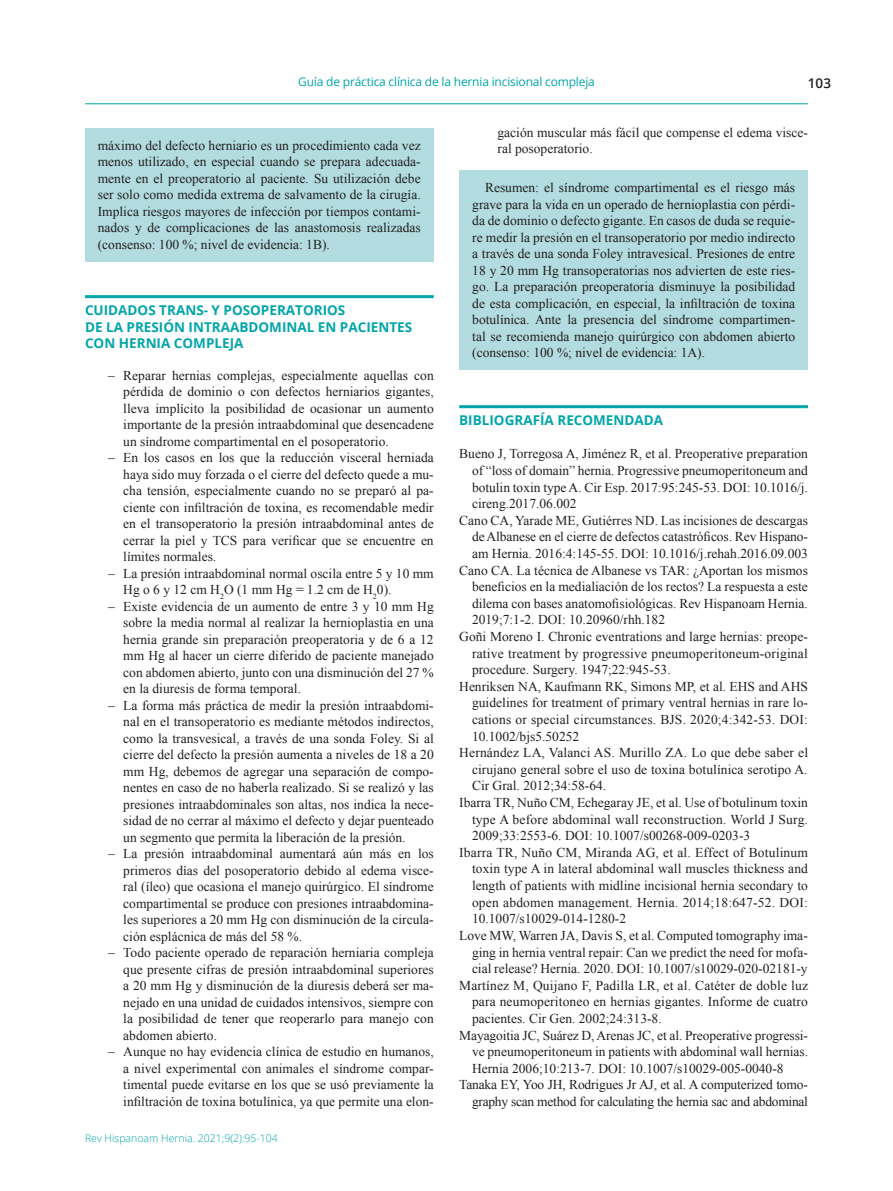
<style>
.page{position:relative;width:893px;height:1191px;background:#fff}
.page>*{position:absolute;margin:0;border:0;box-sizing:border-box;transform-origin:0 0}
.RESUMEN{font:13.5px/16.5px "Times New Roman";color:#231f20;text-align:justify}
._03_Bibliografia{font:13.5px/16.6px "Times New Roman";color:#231f20;text-align:justify}
._03_Bibliografia-2{font:13.5px/16.6px "Times New Roman";letter-spacing:-.02em;color:#231f20;text-align:right}
._02_Ladillo_1{font:700 13.5px/16.5px "Open Sans";color:#00a5aa}
.t1{font:600 13.5px "Open Sans";color:#231f20}
.t2{font:12px "Open Sans";letter-spacing:-.015em;color:#00a5aa}
.t3{font:300 10.5px "Open Sans";color:#00a5aa}
</style>
<div class="page">
<hr style="left:85px;top:103px;width:723px;height:1px;background:#00a5aa">
<hr style="left:85px;top:295px;width:349px;height:3px;background:#00a5aa">
<div style="left:85px;top:128px;width:348px;height:133px;background:#b2dcdf"></div>
<div style="left:460px;top:170px;width:348px;height:200px;background:#b2dcdf"></div>
<hr style="left:459px;top:405px;width:349px;height:3px;background:#00a5aa">
<p class="t2" style="left:298px;top:74px;width:298px">Guía de práctica clínica de la hernia incisional compleja</p>
<p class="t1" style="left:808px;top:74px;width:25px">103</p>
<p class="RESUMEN" style="left:98px;top:137px;width:324px">máximo del defecto herniario es un procedimiento cada vez menos utilizado, en especial cuando se prepara adecuada&shy;mente en el preoperatorio al paciente. Su utilización debe ser solo como medida extrema de salvamento de la cirugía.<br>Implica riesgos mayores de infección por tiempos contami&shy;nados y de complicaciones de las anastomosis realizadas (consenso: 100 %; nivel de evidencia: 1B).</p>
<p class="_02_Ladillo_1" style="left:85px;top:302px;width:329px">CUIDADOS TRANS- Y POSOPERATORIOS<br>DE LA PRESIÓN INTRAABDOMINAL EN PACIENTES<br>CON HERNIA COMPLEJA</p>
<p class="RESUMEN" style="left:123px;top:367px;width:312px;text-indent:-15px">– Reparar hernias complejas, especialmente aquellas con pérdida de dominio o con defectos herniarios gigantes, lleva implícito la posibilidad de ocasionar un aumento importante de la presión intraabdominal que desencadene un síndrome compartimental en el posoperatorio.</p>
<p class="RESUMEN" style="left:123px;top:449px;width:312px;text-indent:-15px">– En los casos en los que la reducción visceral herniada haya sido muy forzada o el cierre del defecto quede a mu&shy;cha tensión, especialmente cuando no se preparó al pa&shy;ciente con infiltración de toxina, es recomendable medir en el transoperatorio la presión intraabdominal antes de cerrar la piel y TCS para verificar que se encuentre en límites normales.</p>
<p class="RESUMEN" style="left:123px;top:565px;width:312px;text-indent:-15px">– La presión intraabdominal normal oscila entre 5 y 10 mm<br>Hg o 6 y 12 cm H<sub>2</sub>O (1 mm Hg = 1.2 cm de H<sub>2</sub>0).</p>
<p class="RESUMEN" style="left:123px;top:598px;width:312px;text-indent:-15px">– Existe evidencia de un aumento de entre 3 y 10 mm Hg sobre la media normal al realizar la hernioplastia en una hernia grande sin preparación preoperatoria y de 6 a 12 mm Hg al hacer un cierre diferido de paciente manejado con abdomen abierto, junto con una disminución del 27 % en la diuresis de forma temporal.</p>
<p class="RESUMEN" style="left:123px;top:697px;width:312px;text-indent:-15px">– La forma más práctica de medir la presión intraabdomi&shy;nal en el transoperatorio es mediante métodos indirectos, como la transvesical, a través de una sonda Foley. Si al cierre del defecto la presión aumenta a niveles de 18 a 20 mm Hg, debemos de agregar una separación de compo&shy;nentes en caso de no haberla realizado. Si se realizó y las presiones intraabdominales son altas, nos indica la nece&shy;sidad de no cerrar al máximo el defecto y dejar puenteado un segmento que permita la liberación de la presión.</p>
<p class="RESUMEN" style="left:123px;top:845px;width:312px;text-indent:-15px">– La presión intraabdominal aumentará aún más en los primeros días del posoperatorio debido al edema visce&shy;ral (íleo) que ocasiona el manejo quirúrgico. El síndrome compartimental se produce con presiones intraabdomina&shy;les superiores a 20 mm Hg con disminución de la circula&shy;ción esplácnica de más del 58 %.</p>
<p class="RESUMEN" style="left:123px;top:944px;width:312px;text-indent:-15px">– Todo paciente operado de reparación herniaria compleja que presente cifras de presión intraabdominal superiores a 20 mm Hg y disminución de la diuresis deberá ser ma&shy;nejado en una unidad de cuidados intensivos, siempre con la posibilidad de tener que reoperarlo para manejo con abdomen abierto.</p>
<p class="RESUMEN" style="left:123px;top:1043px;width:312px;text-indent:-15px">– Aunque no hay evidencia clínica de estudio en humanos, a nivel experimental con animales el síndrome compar&shy;timental puede evitarse en los que se usó previamente la infiltración de toxina botulínica, ya que permite una elon-</p>
<p class="t3" style="left:85px;top:1130px;width:194px">Rev Hispanoam Hernia. 2021;9(2):95-104</p>
<p class="RESUMEN" style="left:497px;top:124px;width:312px">gación muscular más fácil que compense el edema visce&shy;ral posoperatorio.</p>
<p class="RESUMEN" style="left:472px;top:179px;width:324px;text-indent:13px">Resumen: el síndrome compartimental es el riesgo más grave para la vida en un operado de hernioplastia con pérdi&shy;da de dominio o defecto gigante. En casos de duda se requie&shy;re medir la presión en el transoperatorio por medio indirecto a través de una sonda Foley intravesical. Presiones de entre 18 y 20 mm Hg transoperatorias nos advierten de este ries&shy;go. La preparación preoperatoria disminuye la posibilidad de esta complicación, en especial, la infiltración de toxina botulínica. Ante la presencia del síndrome compartimen&shy;tal se recomienda manejo quirúrgico con abdomen abierto (consenso: 100 %; nivel de evidencia: 1A).</p>
<p class="_02_Ladillo_1" style="left:459px;top:412px;width:205px">BIBLIOGRAFÍA RECOMENDADA</p>
<p class="_03_Bibliografia" style="left:472px;top:445px;width:337px;text-indent:-13px">Bueno J, Torregosa A, Jiménez R, et al. Preoperative preparation of “loss of domain” hernia. Progressive pneumoperitoneum and botulin toxin type A. Cir Esp. 2017:95:245-53. DOI: 10.1016/j. cireng.2017.06.002</p>
<p class="_03_Bibliografia" style="left:472px;top:512px;width:337px;text-indent:-13px">Cano CA, Yarade ME, Gutiérres ND. Las incisiones de descargas de Albanese en el cierre de defectos catastróficos. Rev Hispano&shy;am Hernia. 2016:4:145-55. DOI: 10.1016/j.rehah.2016.09.003</p>
<p class="_03_Bibliografia" style="left:472px;top:561px;width:337px;text-indent:-13px">Cano CA. La técnica de Albanese vs TAR: ¿Aportan los mismos beneficios en la medialiación de los rectos? La respuesta a este dilema con bases anatomofisiológicas. Rev Hispanoam Hernia.<br>2019;7:1-2. DOI: 10.20960/rhh.182</p>
<p class="_03_Bibliografia" style="left:472px;top:628px;width:337px;text-indent:-13px">Goñi Moreno I. Chronic eventrations and large hernias: preope&shy;rative treatment by progressive pneumoperitoneum-original procedure. Surgery. 1947;22:945-53.</p>
<p class="_03_Bibliografia" style="left:472px;top:678px;width:337px;text-indent:-13px">Henriksen NA, Kaufmann RK, Simons MP, et al. EHS and AHS guidelines for treatment of primary ventral hernias in rare lo&shy;cations or special circumstances. BJS. 2020;4:342-53. DOI:<br>10.1002/bjs5.50252</p>
<p class="_03_Bibliografia" style="left:472px;top:744px;width:338px;text-indent:-13px">Hernández LA, Valanci AS. Murillo ZA. Lo que debe saber el cirujano general sobre el uso de toxina botulínica serotipo A.<br>Cir Gral. 2012;34:58-64.</p>
<p class="_03_Bibliografia" style="left:472px;top:794px;width:337px;text-indent:-13px">Ibarra TR, Nuño CM, Echegaray JE, et al. Use of botulinum toxin type A before abdominal wall reconstruction. World J Surg.<br>2009;33:2553-6. DOI: 10.1007/s00268-009-0203-3</p>
<p class="_03_Bibliografia" style="left:472px;top:844px;width:337px;text-indent:-13px">Ibarra TR, Nuño CM, Miranda AG, et al. Effect of Botulinum toxin type A in lateral abdominal wall muscles thickness and length of patients with midline incisional hernia secondary to open abdomen management. Hernia. 2014;18:647-52. DOI:<br>10.1007/s10029-014-1280-2</p>
<p class="_03_Bibliografia" style="left:472px;top:926px;width:337px;text-indent:-13px">Love MW, Warren JA, Davis S, et al. Computed tomography ima&shy;ging in hernia ventral repair: Can we predict the need for mofa&shy;cial release? Hernia. 2020. DOI: 10.1007/s10029-020-02181-y</p>
<p class="_03_Bibliografia" style="left:472px;top:976px;width:337px;text-indent:-13px">Martínez M, Quijano F, Padilla LR, et al. Catéter de doble luz para neumoperitoneo en hernias gigantes. Informe de cuatro pacientes. Cir Gen. 2002;24:313-8.</p>
<p class="_03_Bibliografia" style="left:472px;top:1026px;width:338px;text-indent:-13px">Mayagoitia JC, Suárez D, Arenas JC, et al. Preoperative progressi&shy;ve pneumoperitoneum in patients with abdominal wall hernias.<br>Hernia 2006;10:213-7. DOI: 10.1007/s10029-005-0040-8</p>
<p class="_03_Bibliografia-2" style="left:459px;top:1076px;width:350px">Tanaka EY, Yoo JH, Rodrigues Jr AJ, et al. A computerized tomo&shy;graphy scan method for calculating the hernia sac and abdominal</p>
</div>
